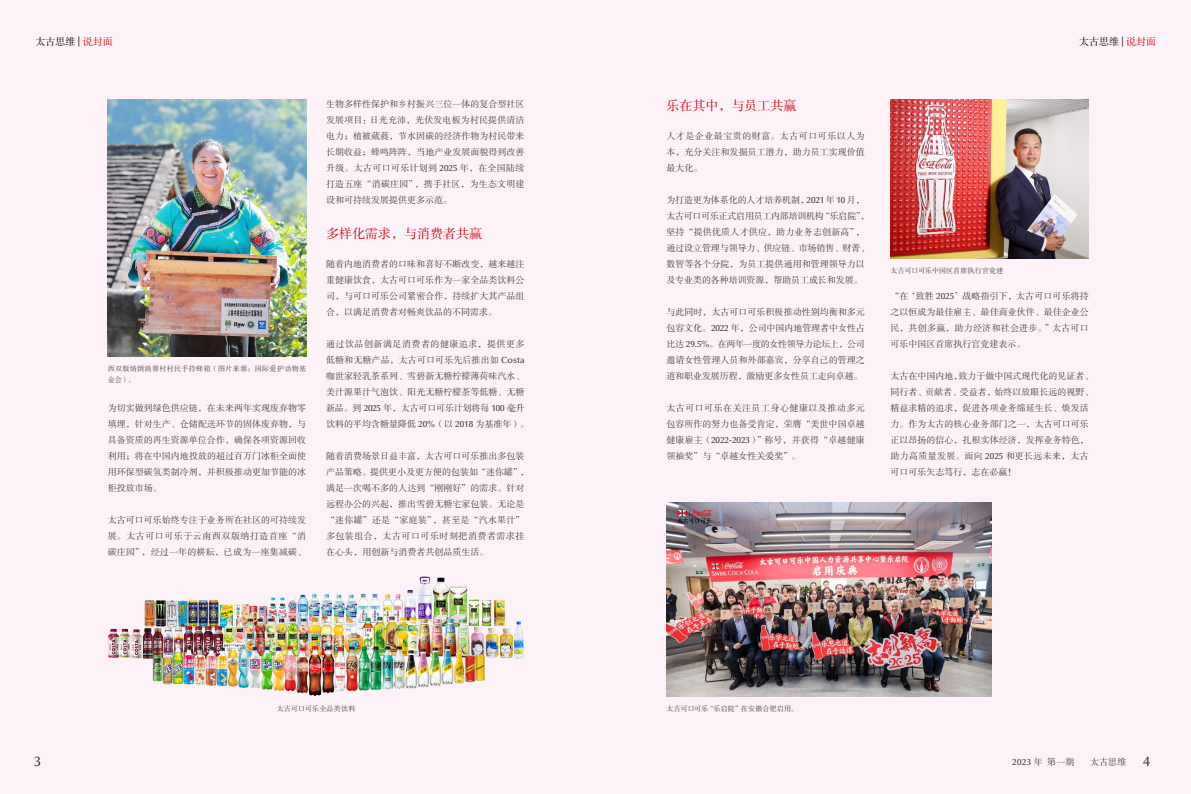
<style>
.page{position:relative;width:1191px;height:794px;background:#fdf2f7}
.page>*{position:absolute;margin:0;border:0;box-sizing:border-box;transform-origin:0 0}
.t1{font:500 14px "Optima";color:#3e3a39}
.t2{font:13px "FZSSJW GB1 0";color:#c7000b}
.t3{font:10px "FZSSJW GB1 0";color:#000}
.t4{font:9px/16px "FZSSJW GB1 0";color:#3e3a39;text-align:justify}
.t5{font:500 9px "Optima";color:#3e3a39}
.t6{font:7px/11px "FZSSJW GB1 0";letter-spacing:.04em;color:#3e3a39}
.t7{font:7px "FZSSJW GB1 0";letter-spacing:.005em;color:#3e3a39}
.s1{font-family:"Optima";font-weight:500}
.s2{color:#c7000b}
.s3{font-family:"FZSSJW GB1 0";font-weight:400}
.s4{font-family:"Optima";font-weight:500;font-size:14px}
</style>
<div class="page">
<img style="left:108px;top:99px;width:198px;height:257px">
<img style="left:108px;top:576px;width:416px;height:120px">
<img style="left:666px;top:503px;width:325px;height:194px">
<img style="left:890px;top:99px;width:199px;height:160px">
<p class="t3" style="left:35px;top:37px;width:79px">太古思维 <span class="s1">|</span> <span class="s2">说封面</span></p>
<p class="t3" style="left:1079px;top:37px;width:79px">太古思维 <span class="s1">|</span> <span class="s2">说封面</span></p>
<p class="t6" style="left:108px;top:363px;width:200px">西双版纳倒淌箐村村民手持蜂箱（图片来源：国际爱护动物基金会）。</p>
<p class="t4" style="left:108px;top:400px;width:200px">为切实做到绿色供应链，在未来两年实现废弃物零填埋，针对生产、仓储配送环节的固体废弃物，与具备资质的再生资源单位合作，确保各项资源回收利用；将在中国内地投放的超过百万门冰柜全面使用环保型碳氢类制冷剂，并积极推动更加节能的冰柜投放市场。</p>
<p class="t4" style="left:108px;top:512px;width:200px">太古可口可乐始终专注于业务所在社区的可持续发展。太古可口可乐于云南西双版纳打造首座“消碳庄园”，经过一年的耕耘，已成为一座集减碳、</p>
<p class="t4" style="left:326px;top:96px;width:200px">生物多样性保护和乡村振兴三位一体的复合型社区发展项目：日光充沛，光伏发电板为村民提供清洁电力；植被葳蕤，节水固碳的经济作物为村民带来长期收益；蜂鸣阵阵，当地产业发展面貌得到改善升级。太古可口可乐计划到 <span class="s1">2025</span> 年，在全国陆续打造五座“消碳庄园”，携手社区，为生态文明建设和可持续发展提供更多示范。</p>
<h2 class="t2" style="left:326px;top:227px;width:157px">多样化需求，与消费者共赢</h2>
<p class="t4" style="left:326px;top:256px;width:200px">随着内地消费者的口味和喜好不断改变，越来越注重健康饮食，太古可口可乐作为一家全品类饮料公司，与可口可乐公司紧密合作，持续扩大其产品组合，以满足消费者对畅爽饮品的不同需求。</p>
<p class="t4" style="left:326px;top:336px;width:204px;text-align:left">通过饮品创新满足消费者的健康追求，提供更多低糖和无糖产品，太古可口可乐先后推出如 <span class="s1">Costa</span>咖世家轻乳茶系列、雪碧新无糖柠檬薄荷味汽水、美汁源果汁气泡饮、阳光无糖柠檬茶等低糖、无糖新品。到 <span class="s1">2025</span> 年，太古可口可乐计划将每 <span class="s1">100</span> 毫升饮料的平均含糖量降低 <span class="s1">20%</span>（以 <span class="s1">2018</span> 为基准年）。</p>
<p class="t4" style="left:326px;top:448px;width:204px;text-align:left">随着消费场景日益丰富，太古可口可乐推出多包装产品策略。提供更小及更方便的包装如“迷你罐”，满足一次喝不多的人达到“刚刚好”的需求。针对远程办公的兴起，推出雪碧无糖宅家包装。无论是“迷你罐”还是“家庭装”，甚至是“汽水果汁”多包装组合，太古可口可乐时刻把消费者需求挂在心头，用创新与消费者共创品质生活。</p>
<h2 class="t2" style="left:666px;top:99px;width:131px">乐在其中，与员工共赢</h2>
<p class="t4" style="left:666px;top:128px;width:200px">人才是企业最宝贵的财富。太古可口可乐以人为本，充分关注和发掘员工潜力，助力员工实现价值最大化。</p>
<p class="t4" style="left:666px;top:192px;width:204px;text-align:left">为打造更为体系化的人才培养机制，<span class="s1">2021</span> 年 <span class="s1">10</span> 月，太古可口可乐正式启用员工内部培训机构“乐启院”，坚持“提供优质人才供应，助力业务志创新高”，通过设立管理与领导力、供应链、市场销售、财菁、数智等各个分院，为员工提供通用和管理领导力以及专业类的各种培训资源，帮助员工成长和发展。</p>
<p class="t4" style="left:666px;top:304px;width:200px">与此同时，太古可口可乐积极推动性别均衡和多元包容文化。<span class="s1">2022</span> 年，公司中国内地管理者中女性占比达 <span class="s1">29.5%</span>。在两年一度的女性领导力论坛上，公司邀请女性管理人员和外部嘉宾，分享自己的管理之道和职业发展历程，激励更多女性员工走向卓越。</p>
<p class="t4" style="left:666px;top:400px;width:200px">太古可口可乐在关注员工身心健康以及推动多元包容所作的努力也备受肯定，荣膺“美世中国卓越健康雇主（<span class="s1">2022-2023</span>）”称号，并获得“卓越健康领袖奖”与“卓越女性关爱奖”。</p>
<p class="t7" style="left:890px;top:267px;width:114px">太古可口可乐中国区首席执行官党建</p>
<p class="t4" style="left:890px;top:288px;width:200px">“在‘致胜 <span class="s1">2025</span>’战略指引下，太古可口可乐将持之以恒成为最佳雇主、最佳商业伙伴、最佳企业公民，共创多赢，助力经济和社会进步。”太古可口可乐中国区首席执行官党建表示。</p>
<p class="t4" style="left:890px;top:368px;width:204px;text-align:left">太古在中国内地，致力于做中国式现代化的见证者、同行者、贡献者、受益者，始终以放眼长远的视野、精益求精的追求，促进各项业务绵延生长、焕发活力。作为太古的核心业务部门之一，太古可口可乐正以昂扬的信心，扎根实体经济，发挥业务特色，助力高质量发展。面向 <span class="s1">2025</span> 和更长远未来，太古可口可乐矢志笃行，志在必赢！</p>
<p class="t6" style="left:277px;top:703px;width:80px">太古可口可乐全品类饮料</p>
<p class="t6" style="left:666px;top:703px;width:133px">太古可口可乐“乐启院”在安徽合肥启用。</p>
<h1 class="t1" style="left:34px;top:753px;width:8px">3</h1>
<p class="t5" style="left:1012px;top:757px;width:64px">2023 <span class="s3">年 第一期</span></p>
<p class="t4" style="left:1090px;top:754px;width:61px">太古思维 <span class="s4">4</span></p>
</div>
